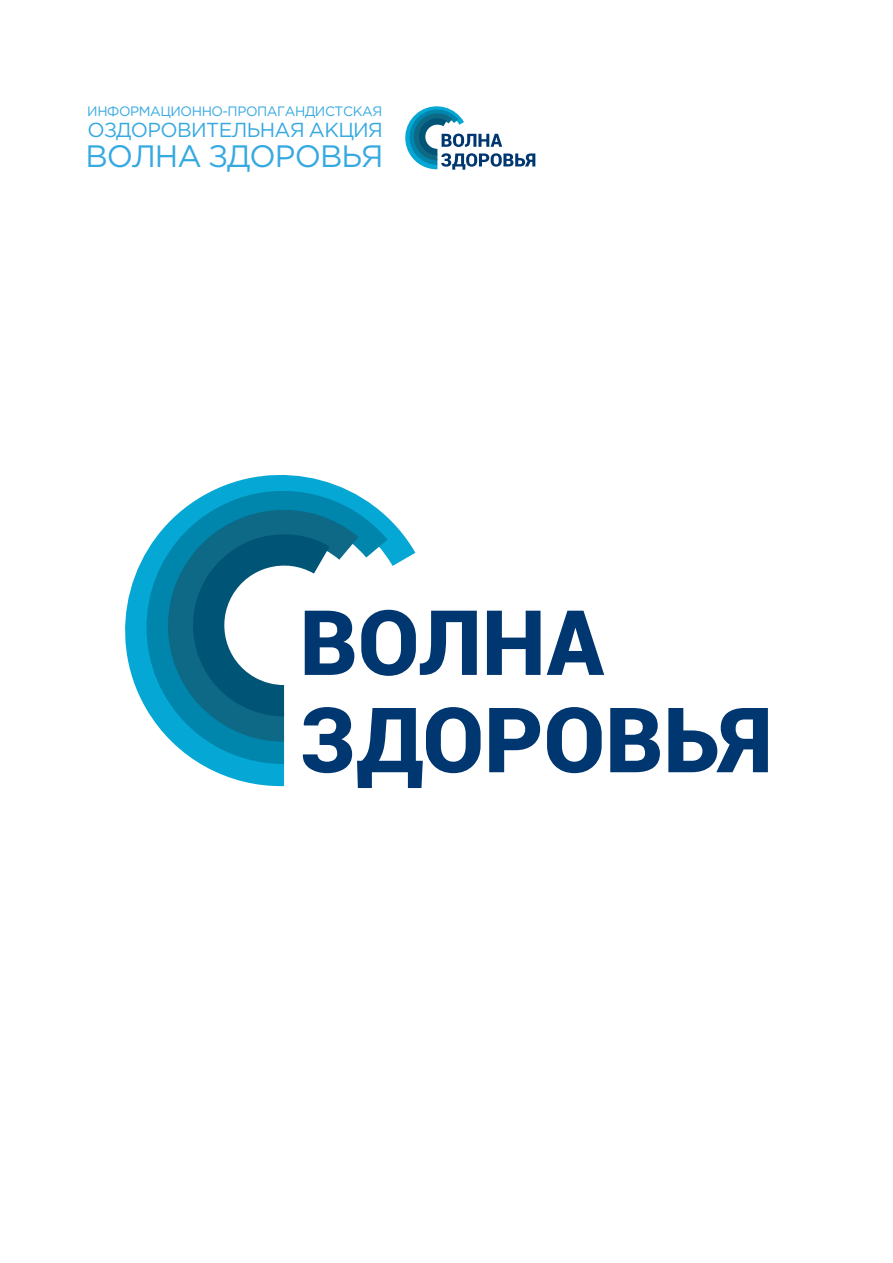
<style>
.page{position:relative;width:893px;height:1263px;background:#fff}
.page>*{position:absolute;margin:0;border:0;box-sizing:border-box;transform-origin:0 0}
.t1{font:30.9px "Gotham Pro";letter-spacing:-.03em;color:#36a9e1}
.t2{font:20.25px "Gotham Pro";letter-spacing:-.03em;color:#36a9e1}
.t3{font:13.65px "Gotham Pro";letter-spacing:-.03em;color:#36a9e1}
</style>
<div class="page">
<svg style="left:130px;top:475px;width:258px;height:274px"></svg>
<svg style="left:154px;top:496px;width:204px;height:246px;background:#1d97ba"></svg>
<svg style="left:487px;top:611px;width:53px;height:64px"></svg>
<svg style="left:547px;top:611px;width:57px;height:64px"></svg>
<svg style="left:180px;top:521px;width:301px;height:267px"></svg>
<svg style="left:489px;top:708px;width:51px;height:64px"></svg>
<svg style="left:547px;top:707px;width:55px;height:66px"></svg>
<svg style="left:610px;top:708px;width:50px;height:64px"></svg>
<svg style="left:668px;top:708px;width:100px;height:64px"></svg>
<svg style="left:405px;top:106px;width:130px;height:64px"></svg>
<p class="t3" style="left:87px;top:104px;width:296px">ИНФОРМАЦИОННО-ПРОПАГАНДИСТСКАЯ</p>
<h2 class="t2" style="left:87px;top:119px;width:297px">ОЗДОРОВИТЕЛЬНАЯ АКЦИЯ</h2>
<h1 class="t1" style="left:85px;top:139px;width:300px">ВОЛНА ЗДОРОВЬЯ</h1>
</div>
